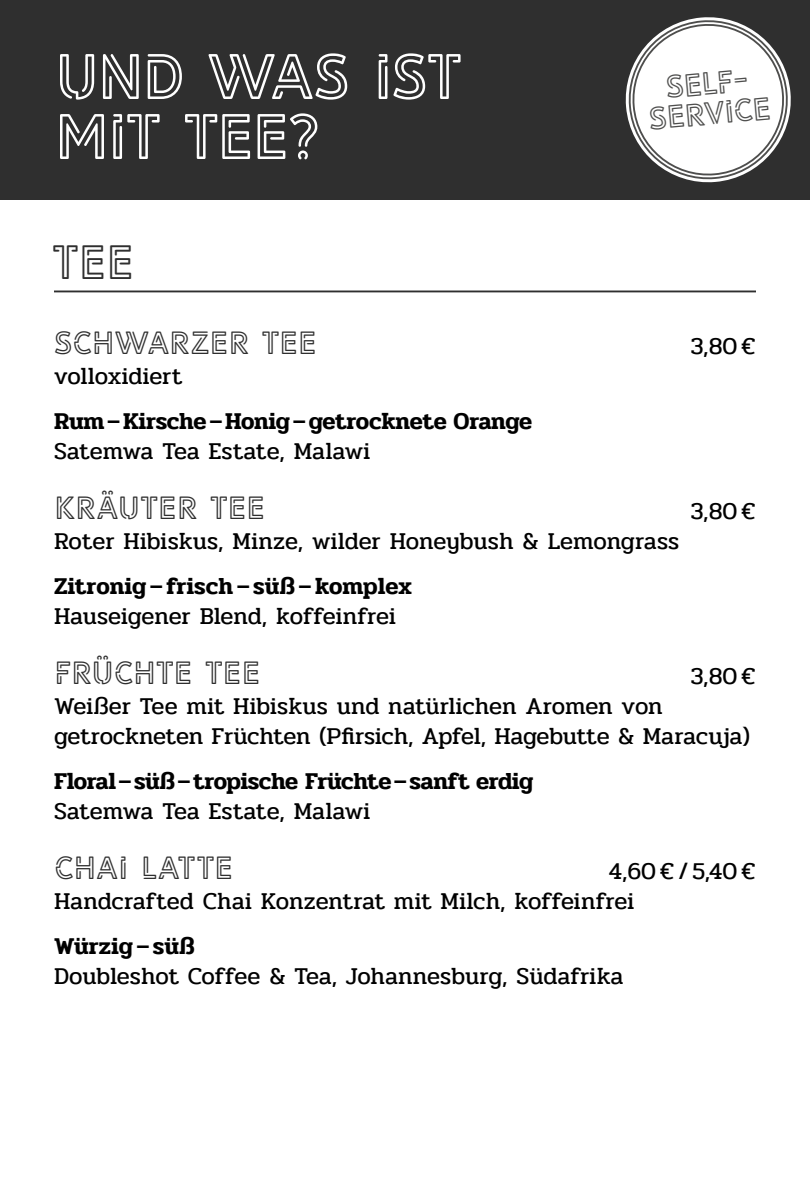
<style>
.page{position:relative;width:810px;height:1203px;background:#fff}
.page>*{position:absolute;margin:0;border:0;box-sizing:border-box;transform-origin:0 0}
.t1{font:60px/60px "LIBRARY3 A Msoft";letter-spacing:-.05em;color:#fff}
.t2{font:45px "LIBRARY3 A Msoft";color:#2f2f2f}
.t3{font:30px "LIBRARY3 A Msoft";letter-spacing:-.015em;color:#2f2f2f}
.t4{font:30px/30px "LIBRARY3 A Msoft";color:#4e4e4d;text-align:center}
.t5{font:24px/30px "Pridi";letter-spacing:-.005em;color:#000}
.t6{font:600 24px "Pridi";letter-spacing:-.01em;color:#000}
.t7{font:600 24px "Pridi";letter-spacing:.01em;color:#000}
</style>
<div class="page">
<div style="left:0;top:0;width:810px;height:200px;background:#2f2f2f"></div>
<hr style="left:54px;top:291px;width:702px;height:1px;background:#2f2f2f">
<svg style="left:625px;top:17px;width:166px;height:166px"></svg>
<h1 class="t1" style="left:54px;top:46px;width:410px">UND WAS IST<br>MIT TEE?</h1>
<h2 class="t2" style="left:52px;top:234px;width:84px">TEE</h2>
<p class="t4" style="left:645px;top:73px;width:124px;rotate:-5deg">SELF-<br>SERVICE</p>
<p class="t3" style="left:54px;top:324px;width:265px">SCHWARZER TEE</p>
<p class="t5" style="left:690px;top:331px;width:67px">3,80€</p>
<p class="t5" style="left:54px;top:361px;width:130px">volloxidiert</p>
<p class="t6" style="left:54px;top:404px;width:480px">Rum–Kirsche–Honig–getrocknete Orange</p>
<p class="t5" style="left:54px;top:436px;width:318px">Satemwa Tea Estate, Malawi</p>
<p class="t3" style="left:54px;top:489px;width:213px">KRÄUTER TEE</p>
<p class="t5" style="left:690px;top:496px;width:67px">3,80€</p>
<p class="t5" style="left:54px;top:526px;width:627px">Roter Hibiskus, Minze, wilder Honeybush &amp; Lemongrass</p>
<p class="t6" style="left:54px;top:569px;width:359px">Zitronig– frisch– süß–komplex</p>
<p class="t5" style="left:54px;top:601px;width:343px">Hauseigener Blend, koffeinfrei</p>
<p class="t3" style="left:54px;top:654px;width:208px">FRÜCHTE TEE</p>
<p class="t5" style="left:690px;top:661px;width:67px">3,80€</p>
<p class="t5" style="left:54px;top:691px;width:698px">Weißer Tee mit Hibiskus und natürlichen Aromen von -getrockneten Früchten (Pfirsich, Apfel, Hagebutte &amp; Maracuja)</p>
<p class="t6" style="left:54px;top:764px;width:481px">Floral–süß–tropische Früchte–sanft erdig</p>
<p class="t5" style="left:54px;top:796px;width:318px">Satemwa Tea Estate, Malawi</p>
<p class="t3" style="left:54px;top:849px;width:181px">CHAI LATTE</p>
<p class="t5" style="left:54px;top:856px;width:704px;text-indent:555px">4,60€/ 5,40€<br>Handcrafted Chai Konzentrat mit Milch, koffeinfrei</p>
<p class="t7" style="left:54px;top:929px;width:142px">Würzig– süß</p>
<p class="t5" style="left:54px;top:961px;width:571px">Doubleshot Coffee &amp; Tea, Johannesburg, Südafrika</p>
</div>
